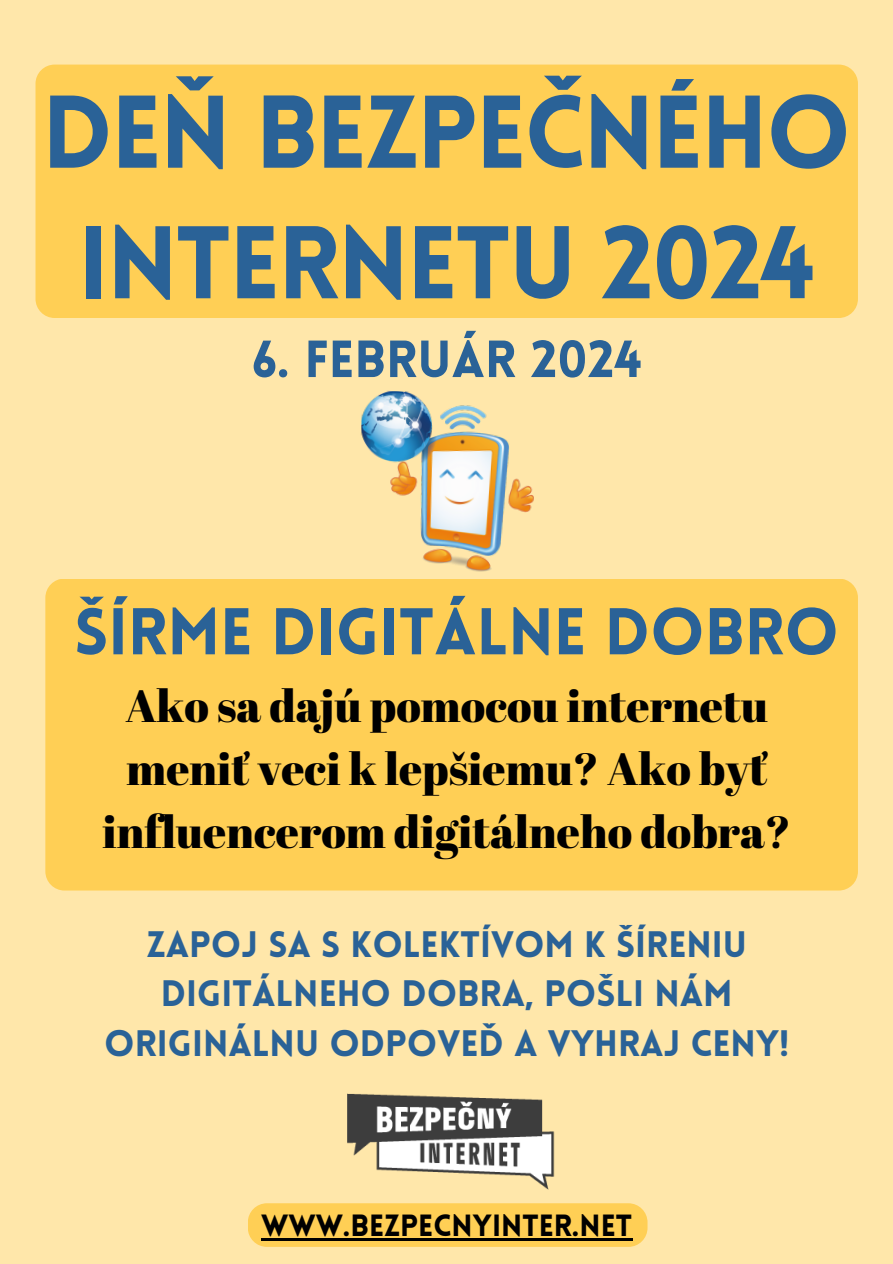
<style>
.page{position:relative;width:893px;height:1264px;background:#fff}
.page>*{position:absolute;margin:0;border:0;box-sizing:border-box;transform-origin:0 0}
.t1{font:900 100.8px/130.5px "Lovelo";letter-spacing:-.02em;color:#2a6297;text-align:center}
.t2{font:900 64.5px "Lovelo";color:#2a6297}
.t3{font:900 51px "Lovelo";color:#2a6297}
.t4{font:45px/63px "Abril Fatface";color:#000;text-align:center}
.t5{font:900 36px/49.5px "Lovelo";color:#2a6297;text-align:center}
.t6{font:900 30px "Lovelo";color:#000}
</style>
<div class="page">
<div style="left:0;top:0;width:892px;height:1263px;background:#ffe7aa"></div>
<div style="left:35px;top:65px;width:822px;height:253px;background:#ffcf55;border-radius:19px"></div>
<img style="left:361px;top:390px;width:173px;height:182px">
<div style="left:45px;top:578px;width:812px;height:312px;background:#ffcf55;border-radius:19px"></div>
<img style="left:347px;top:1093px;width:208px;height:97px">
<div style="left:248px;top:1203px;width:399px;height:43px;background:#ffcf55;border-radius:19px"></div>
<hr style="left:261px;top:1238px;width:371px;height:2px;background:#000">
<p class="t1" style="left:42px;top:77px;width:810px">DEŇ BEZPEČNÉHO<br>INTERNETU 2024</p>
<p class="t3" style="left:251px;top:339px;width:392px">6. FEBRUÁR 2024</p>
<p class="t2" style="left:74px;top:606px;width:766px">ŠÍRME DIGITÁLNE DOBRO</p>
<p class="t4" style="left:102px;top:673px;width:690px">Ako sa dajú pomocou internetu meniť veci k lepšiemu? Ako byť influencerom digitálneho dobra?</p>
<p class="t5" style="left:104px;top:923px;width:686px">ZAPOJ SA S KOLEKTÍVOM K ŠÍRENIU<br>DIGITÁLNEHO DOBRA, POŠLI NÁM<br>ORIGINÁLNU ODPOVEĎ A VYHRAJ CENY!</p>
<p class="t6" style="left:261px;top:1213px;width:372px">WWW.BEZPECNYINTER.NET</p>
</div>
